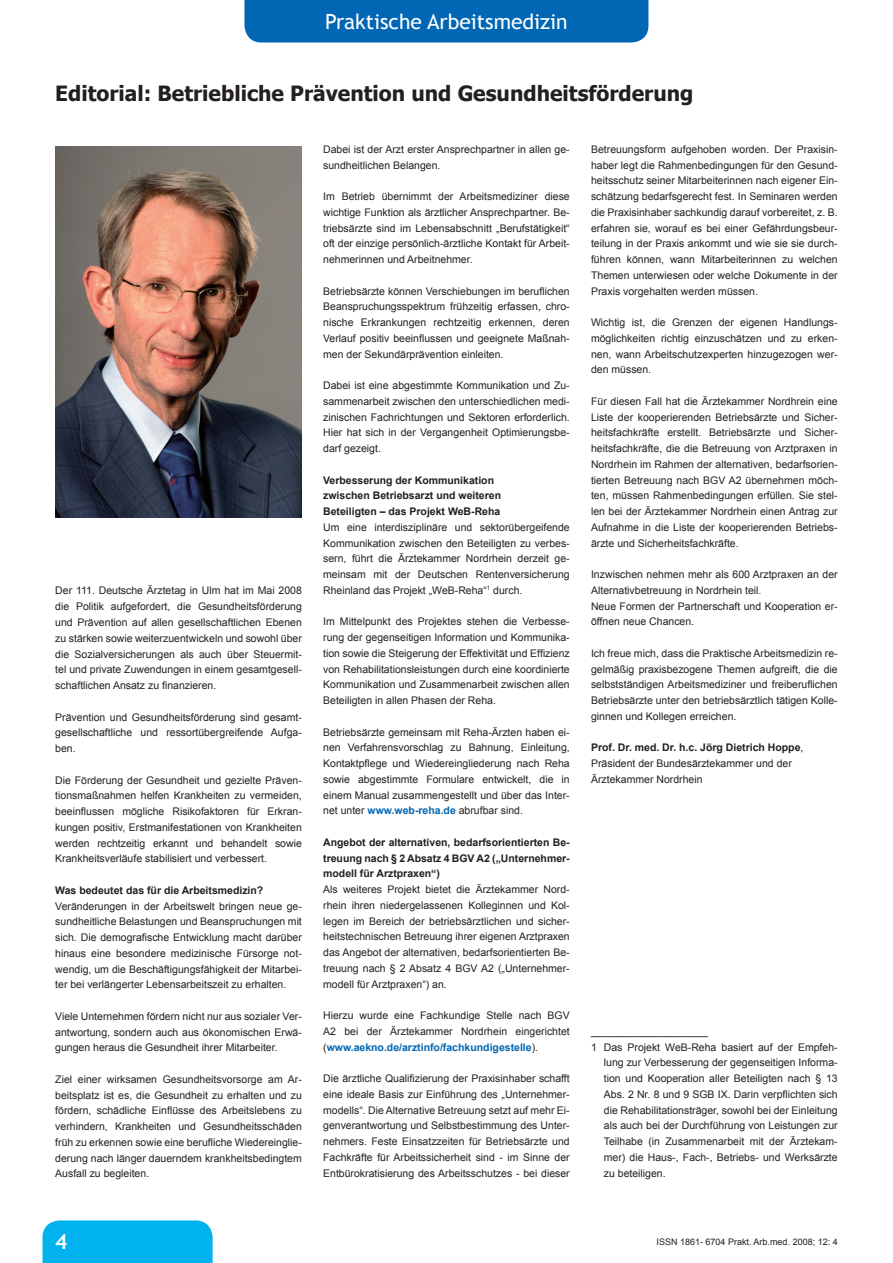
<style>
.page{position:relative;width:893px;height:1263px;background:#fff}
.page>*{position:absolute;margin:0;border:0;box-sizing:border-box;transform-origin:0 0}
.t1{font:700 21px "Tahoma";color:#231f20}
.t2{font:21px "Trebuchet MS";color:#fff}
.t3{font:700 21px "Trebuchet MS";color:#fff}
.t4{font:10.5px/15.8px "Arial";color:#231f20;text-align:justify}
.t5{font:700 10.5px/15.8px "Arial";color:#231f20}
.t6{font:9px "Arial";color:#231f20}
.s1{font-weight:700;color:#0166b3}
.s2{font-weight:700}
</style>
<div class="page">
<div style="left:244px;top:0;width:404px;height:43px;background:#0166b3"></div>
<div style="left:43px;top:1220px;width:170px;height:43px;background:#00b3ef"></div>
<img style="left:55px;top:146px;width:247px;height:372px">
<h1 class="t2" style="left:325px;top:9px;width:244px">Praktische Arbeitsmedizin</h1>
<h1 class="t1" style="left:55px;top:79px;width:640px">Editorial: Betriebliche Prävention und Gesundheitsförderung</h1>
<p class="t4" style="left:55px;top:583px;width:248px">Der 111. Deutsche Ärztetag in Ulm hat im Mai 2008 die Politik aufgefordert, die Gesundheitsförderung und Prävention auf allen gesellschaftlichen Ebenen zu stärken sowie weiterzuentwickeln und sowohl über die Sozialversicherungen als auch über Steuermit&shy;tel und private Zuwendungen in einem gesamtgesell&shy;schaftlichen Ansatz zu finanzieren.</p>
<p class="t4" style="left:55px;top:709px;width:248px">Prävention und Gesundheitsförderung sind gesamt&shy;gesellschaftliche und ressortübergreifende Aufga&shy;ben.</p>
<p class="t4" style="left:55px;top:772px;width:248px">Die Förderung der Gesundheit und gezielte Präven&shy;tionsmaßnahmen helfen Krankheiten zu vermeiden, beeinflussen mögliche Risikofaktoren für Erkran&shy;kungen positiv, Erstmanifestationen von Krankheiten werden rechtzeitig erkannt und behandelt sowie Krankheitsverläufe stabilisiert und verbessert.</p>
<p class="t5" style="left:55px;top:882px;width:210px">Was bedeutet das für die Arbeitsmedizin?</p>
<p class="t4" style="left:55px;top:898px;width:248px">Veränderungen in der Arbeitswelt bringen neue ge&shy;sundheitliche Belastungen und Beanspruchungen mit sich. Die demografische Entwicklung macht darüber hinaus eine besondere medizinische Fürsorge not&shy;wendig, um die Beschäftigungsfähigkeit der Mitarbei&shy;ter bei verlängerter Lebensarbeitszeit zu erhalten.</p>
<p class="t4" style="left:55px;top:1008px;width:248px">Viele Unternehmen fördern nicht nur aus sozialer Ver&shy;antwortung, sondern auch aus ökonomischen Erwä&shy;gungen heraus die Gesundheit ihrer Mitarbeiter.</p>
<p class="t4" style="left:55px;top:1071px;width:248px">Ziel einer wirksamen Gesundheitsvorsorge am Ar&shy;beitsplatz ist es, die Gesundheit zu erhalten und zu fördern, schädliche Einflüsse des Arbeitslebens zu verhindern, Krankheiten und Gesundheitsschäden früh zu erkennen sowie eine berufliche Wiedereinglie&shy;derung nach länger dauerndem krankheitsbedingtem Ausfall zu begleiten.</p>
<p class="t4" style="left:323px;top:141px;width:248px">Dabei ist der Arzt erster Ansprechpartner in allen ge&shy;sundheitlichen Belangen.</p>
<p class="t4" style="left:323px;top:189px;width:248px">Im Betrieb übernimmt der Arbeitsmediziner diese wichtige Funktion als ärztlicher Ansprechpartner. Be&shy;triebsärzte sind im Lebensabschnitt „Berufstätigkeit“ oft der einzige persönlich-ärztliche Kontakt für Arbeit&shy;nehmerinnen und Arbeitnehmer.</p>
<p class="t4" style="left:323px;top:283px;width:248px">Betriebsärzte können Verschiebungen im beruflichen Beanspruchungsspektrum frühzeitig erfassen, chro&shy;nische Erkrankungen rechtzeitig erkennen, deren Verlauf positiv beeinflussen und geeignete Maßnah&shy;men der Sekundärprävention einleiten.</p>
<p class="t4" style="left:323px;top:378px;width:248px">Dabei ist eine abgestimmte Kommunikation und Zu&shy;sammenarbeit zwischen den unterschiedlichen medi&shy;zinischen Fachrichtungen und Sektoren erforderlich.<br>Hier hat sich in der Vergangenheit Optimierungsbe&shy;darf gezeigt.</p>
<p class="t5" style="left:323px;top:472px;width:179px">Verbesserung der Kommunikation zwischen Betriebsarzt und weiteren<br>Beteiligten – das Projekt WeB-Reha</p>
<p class="t4" style="left:323px;top:519px;width:248px">Um eine interdisziplinäre und sektorübergeifende Kommunikation zwischen den Beteiligten zu verbes&shy;sern, führt die Ärztekammer Nordrhein derzeit ge&shy;meinsam mit der Deutschen Rentenversicherung Rheinland das Projekt „WeB-Reha“<sup>1</sup> durch.</p>
<p class="t4" style="left:323px;top:614px;width:248px">Im Mittelpunkt des Projektes stehen die Verbesse&shy;rung der gegenseitigen Information und Kommunika&shy;tion sowie die Steigerung der Effektivität und Effizienz von Rehabilitationsleistungen durch eine koordinierte Kommunikation und Zusammenarbeit zwischen allen Beteiligten in allen Phasen der Reha.</p>
<p class="t4" style="left:323px;top:724px;width:248px">Betriebsärzte gemeinsam mit Reha-Ärzten haben ei&shy;nen Verfahrensvorschlag zu Bahnung, Einleitung, Kontaktpflege und Wiedereingliederung nach Reha sowie abgestimmte Formulare entwickelt, die in einem Manual zusammengestellt und über das Inter&shy;net unter <span class="s1">www.web-reha.de</span> abrufbar sind.</p>
<p class="t5" style="left:323px;top:835px;width:248px;text-align:justify">Angebot der alternativen, bedarfsorientierten Be&shy;treuung nach § 2 Absatz 4 BGV A2 („Unternehmer&shy;modell für Arztpraxen“)</p>
<p class="t4" style="left:323px;top:882px;width:248px">Als weiteres Projekt bietet die Ärztekammer Nord&shy;rhein ihren niedergelassenen Kolleginnen und Kol&shy;legen im Bereich der betriebsärztlichen und sicher&shy;heitstechnischen Betreuung ihrer eigenen Arztpraxen das Angebot der alternativen, bedarfsorientierten Be&shy;treuung nach § 2 Absatz 4 BGV A2 („Unternehmer&shy;modell für Arztpraxen“) an.</p>
<p class="t4" style="left:323px;top:1008px;width:248px">Hierzu wurde eine Fachkundige Stelle nach BGV A2 bei der Ärztekammer Nordrhein eingerichtet (<span class="s1">www.aekno.de/arztinfo/fachkundigestelle</span>).</p>
<p class="t4" style="left:323px;top:1071px;width:248px">Die ärztliche Qualifizierung der Praxisinhaber schafft eine ideale Basis zur Einführung des „Unternehmer&shy;modells“. Die Alternative Betreuung setzt auf mehr Ei&shy;genverantwortung und Selbstbestimmung des Unter&shy;nehmers. Feste Einsatzzeiten für Betriebsärzte und Fachkräfte für Arbeitssicherheit sind - im Sinne der Entbürokratisierung des Arbeitsschutzes - bei dieser</p>
<p class="t4" style="left:591px;top:141px;width:248px">Betreuungsform aufgehoben worden. Der Praxisin&shy;haber legt die Rahmenbedingungen für den Gesund&shy;heitsschutz seiner Mitarbeiterinnen nach eigener Ein&shy;schätzung bedarfsgerecht fest. In Seminaren werden die Praxisinhaber sachkundig darauf vorbereitet, z. B. erfahren sie, worauf es bei einer Gefährdungsbeur&shy;teilung in der Praxis ankommt und wie sie sie durch&shy;führen können, wann Mitarbeiterinnen zu welchen Themen unterwiesen oder welche Dokumente in der Praxis vorgehalten werden müssen.</p>
<p class="t4" style="left:591px;top:315px;width:248px">Wichtig ist, die Grenzen der eigenen Handlungs&shy;möglichkeiten richtig einzuschätzen und zu erken&shy;nen, wann Arbeitschutzexperten hinzugezogen wer&shy;den müssen.</p>
<p class="t4" style="left:591px;top:393px;width:248px">Für diesen Fall hat die Ärztekammer Nordhrein eine Liste der kooperierenden Betriebsärzte und Sicher&shy;heitsfachkräfte erstellt. Betriebsärzte und Sicher&shy;heitsfachkräfte, die die Betreuung von Arztpraxen in Nordrhein im Rahmen der alternativen, bedarfsorien&shy;tierten Betreuung nach BGV A2 übernehmen möch&shy;ten, müssen Rahmenbedingungen erfüllen. Sie stel&shy;len bei der Ärztekammer Nordrhein einen Antrag zur Aufnahme in die Liste der kooperierenden Betriebs&shy;ärzte und Sicherheitsfachkräfte.</p>
<p class="t4" style="left:591px;top:567px;width:248px;text-align:left">Inzwischen nehmen mehr als 600 Arztpraxen an der Alternativbetreuung in Nordrhein teil.<br>Neue Formen der Partnerschaft und Kooperation er&shy;öffnen neue Chancen.</p>
<p class="t4" style="left:591px;top:645px;width:248px">Ich freue mich, dass die Praktische Arbeitsmedizin re&shy;gelmäßig praxisbezogene Themen aufgreift, die die selbstständigen Arbeitsmediziner und freiberuflichen Betriebsärzte unter den betriebsärztlich tätigen Kolle&shy;ginnen und Kollegen erreichen.</p>
<p class="t4" style="left:591px;top:740px;width:214px;text-align:left"><span class="s2">Prof. Dr. med. Dr. h.c. Jörg Dietrich Hoppe</span>,<br>Präsident der Bundesärztekammer und der<br>Ärztekammer Nordrhein</p>
<p class="t4" style="left:591px;top:1023px;width:118px">____________________</p>
<p class="t4" style="left:591px;top:1039px;width:248px">1 Das Projekt WeB-Reha basiert auf der Empfeh-</p>
<p class="t4" style="left:604px;top:1055px;width:235px">lung zur Verbesserung der gegenseitigen Informa-</p>
<p class="t4" style="left:604px;top:1071px;width:235px">tion und Kooperation aller Beteiligten nach § 13</p>
<p class="t4" style="left:604px;top:1086px;width:235px">Abs. 2 Nr. 8 und 9 SGB IX. Darin verpflichten sich</p>
<p class="t4" style="left:604px;top:1102px;width:235px">die Rehabilitationsträger, sowohl bei der Einleitung</p>
<p class="t4" style="left:604px;top:1118px;width:235px">als auch bei der Durchführung von Leistungen zur</p>
<p class="t4" style="left:604px;top:1134px;width:235px">Teilhabe (in Zusammenarbeit mit der Ärztekam-</p>
<p class="t4" style="left:604px;top:1149px;width:235px">mer) die Haus-, Fach-, Betriebs- und Werksärzte</p>
<p class="t4" style="left:604px;top:1165px;width:63px">zu beteiligen.</p>
<h1 class="t3" style="left:55px;top:1229px;width:14px">4</h1>
<p class="t6" style="left:657px;top:1236px;width:183px">ISSN 1861- 6704 Prakt. Arb.med. 2008; 12: 4</p>
</div>
